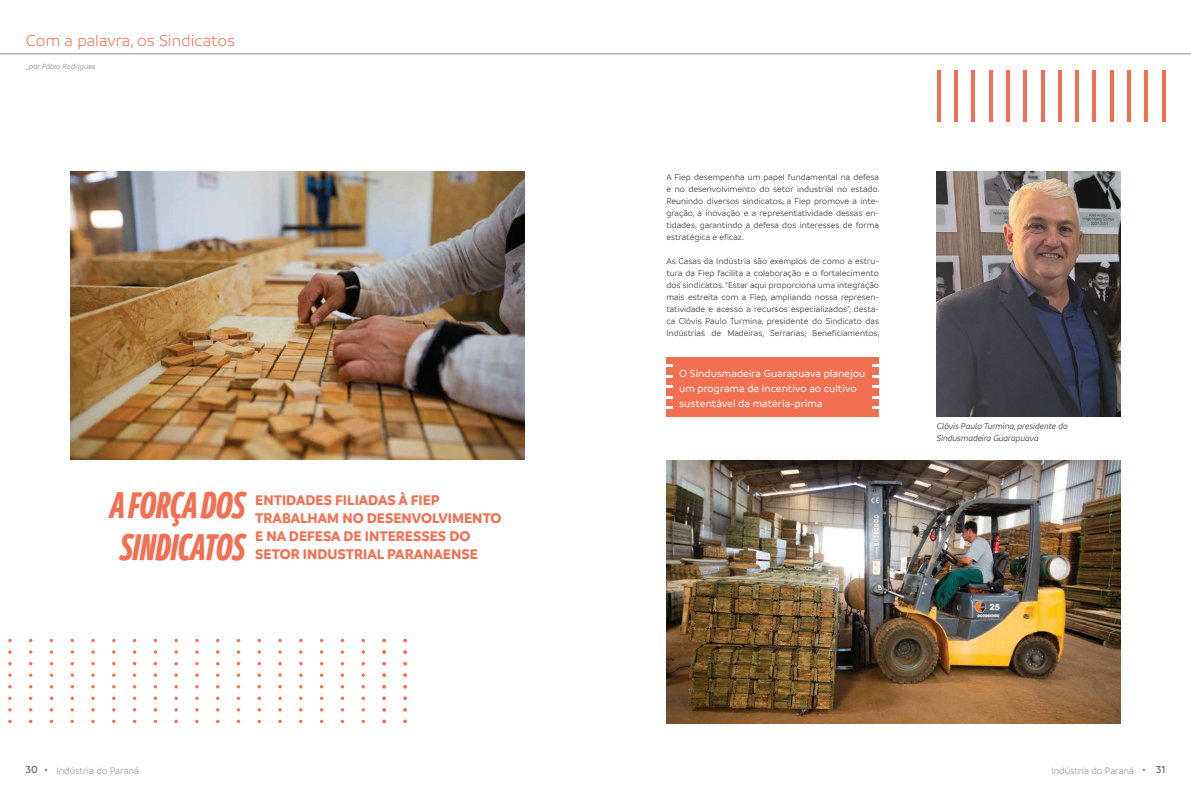
<style>
.page{position:relative;width:1191px;height:794px;background:#fff}
.page>*{position:absolute;margin:0;border:0;box-sizing:border-box;transform-origin:0 0}
.t1{font:40px/42px "Branding SF Cmp Black It";color:#f36f51}
.t2{font:300 17px "Branding SF";color:#f36f51}
.t3{font:700 15px/18px "Branding SF";color:#f36f51}
.t4{font:900 12px "Branding SF";color:#918e8e}
.t5{font:500 11px/15px "Branding SF";color:#fff}
.t6{font:600 11px "Branding SF";color:#777}
.t7{font:300 10px "Branding SF";letter-spacing:-.01em;color:#918e8e}
.t8{font:300 9px/12px "Branding SF";color:#231f20;text-align:justify}
.t9{font:italic 300 9px/12px "Branding SF";letter-spacing:-.01em;color:#231f20}
.t10{font:italic 300 8px "Branding SF";color:#777}
.s1{font-weight:600;font-size:11px;color:#777}
</style>
<div class="page">
<hr style="left:0;top:53px;width:1191px;height:1px;background:#918e8e">
<img style="left:71px;top:171px;width:453px;height:288px">
<img style="left:936px;top:171px;width:184px;height:246px">
<svg style="left:174px;top:639px;width:4px;height:3px"></svg>
<svg style="left:174px;top:673px;width:4px;height:4px"></svg>
<svg style="left:174px;top:650px;width:4px;height:4px"></svg>
<svg style="left:174px;top:685px;width:4px;height:3px"></svg>
<svg style="left:174px;top:662px;width:4px;height:3px"></svg>
<svg style="left:174px;top:696px;width:4px;height:4px"></svg>
<svg style="left:174px;top:719px;width:4px;height:4px"></svg>
<svg style="left:8px;top:639px;width:4px;height:3px"></svg>
<svg style="left:8px;top:673px;width:4px;height:4px"></svg>
<svg style="left:8px;top:650px;width:4px;height:4px"></svg>
<svg style="left:8px;top:685px;width:4px;height:3px"></svg>
<svg style="left:8px;top:708px;width:4px;height:3px"></svg>
<svg style="left:8px;top:662px;width:4px;height:3px"></svg>
<svg style="left:8px;top:696px;width:4px;height:4px"></svg>
<svg style="left:8px;top:719px;width:4px;height:4px"></svg>
<svg style="left:29px;top:673px;width:3px;height:4px"></svg>
<svg style="left:29px;top:650px;width:3px;height:4px"></svg>
<svg style="left:50px;top:673px;width:3px;height:4px"></svg>
<svg style="left:50px;top:650px;width:3px;height:4px"></svg>
<svg style="left:50px;top:696px;width:3px;height:4px"></svg>
<svg style="left:50px;top:719px;width:3px;height:4px"></svg>
<svg style="left:71px;top:673px;width:3px;height:4px"></svg>
<svg style="left:71px;top:650px;width:3px;height:4px"></svg>
<svg style="left:91px;top:639px;width:4px;height:3px"></svg>
<svg style="left:91px;top:673px;width:4px;height:4px"></svg>
<svg style="left:91px;top:650px;width:4px;height:4px"></svg>
<svg style="left:91px;top:685px;width:4px;height:3px"></svg>
<svg style="left:91px;top:708px;width:4px;height:3px"></svg>
<svg style="left:91px;top:662px;width:4px;height:3px"></svg>
<svg style="left:91px;top:696px;width:4px;height:4px"></svg>
<svg style="left:91px;top:719px;width:4px;height:4px"></svg>
<svg style="left:112px;top:639px;width:4px;height:3px"></svg>
<svg style="left:112px;top:673px;width:4px;height:4px"></svg>
<svg style="left:112px;top:650px;width:4px;height:4px"></svg>
<svg style="left:112px;top:685px;width:4px;height:3px"></svg>
<svg style="left:112px;top:662px;width:4px;height:3px"></svg>
<svg style="left:112px;top:696px;width:4px;height:4px"></svg>
<svg style="left:112px;top:719px;width:4px;height:4px"></svg>
<svg style="left:133px;top:673px;width:3px;height:4px"></svg>
<svg style="left:133px;top:650px;width:3px;height:4px"></svg>
<svg style="left:133px;top:696px;width:3px;height:4px"></svg>
<svg style="left:195px;top:639px;width:4px;height:3px"></svg>
<svg style="left:195px;top:673px;width:4px;height:4px"></svg>
<svg style="left:195px;top:650px;width:4px;height:4px"></svg>
<svg style="left:195px;top:685px;width:4px;height:3px"></svg>
<svg style="left:195px;top:708px;width:4px;height:3px"></svg>
<svg style="left:195px;top:662px;width:4px;height:3px"></svg>
<svg style="left:195px;top:696px;width:4px;height:4px"></svg>
<svg style="left:195px;top:719px;width:4px;height:4px"></svg>
<svg style="left:216px;top:673px;width:3px;height:4px"></svg>
<svg style="left:216px;top:650px;width:3px;height:4px"></svg>
<svg style="left:237px;top:673px;width:3px;height:4px"></svg>
<svg style="left:237px;top:650px;width:3px;height:4px"></svg>
<svg style="left:237px;top:696px;width:3px;height:4px"></svg>
<svg style="left:237px;top:719px;width:3px;height:4px"></svg>
<svg style="left:257px;top:639px;width:4px;height:3px"></svg>
<svg style="left:257px;top:673px;width:4px;height:4px"></svg>
<svg style="left:257px;top:650px;width:4px;height:4px"></svg>
<svg style="left:257px;top:662px;width:4px;height:3px"></svg>
<svg style="left:257px;top:696px;width:4px;height:4px"></svg>
<svg style="left:257px;top:719px;width:4px;height:4px"></svg>
<svg style="left:278px;top:639px;width:4px;height:3px"></svg>
<svg style="left:278px;top:673px;width:4px;height:4px"></svg>
<svg style="left:278px;top:650px;width:4px;height:4px"></svg>
<svg style="left:278px;top:685px;width:4px;height:3px"></svg>
<svg style="left:278px;top:708px;width:4px;height:3px"></svg>
<svg style="left:278px;top:662px;width:4px;height:3px"></svg>
<svg style="left:278px;top:696px;width:4px;height:4px"></svg>
<svg style="left:278px;top:719px;width:4px;height:4px"></svg>
<svg style="left:299px;top:650px;width:3px;height:4px"></svg>
<svg style="left:320px;top:673px;width:3px;height:4px"></svg>
<svg style="left:320px;top:650px;width:3px;height:4px"></svg>
<svg style="left:320px;top:696px;width:3px;height:4px"></svg>
<svg style="left:341px;top:673px;width:3px;height:4px"></svg>
<svg style="left:341px;top:650px;width:3px;height:4px"></svg>
<svg style="left:341px;top:696px;width:3px;height:4px"></svg>
<svg style="left:361px;top:639px;width:4px;height:3px"></svg>
<svg style="left:361px;top:673px;width:4px;height:4px"></svg>
<svg style="left:361px;top:650px;width:4px;height:4px"></svg>
<svg style="left:361px;top:662px;width:4px;height:3px"></svg>
<svg style="left:361px;top:696px;width:4px;height:4px"></svg>
<svg style="left:361px;top:719px;width:4px;height:4px"></svg>
<svg style="left:382px;top:639px;width:4px;height:3px"></svg>
<svg style="left:382px;top:673px;width:4px;height:4px"></svg>
<svg style="left:382px;top:650px;width:4px;height:4px"></svg>
<svg style="left:382px;top:685px;width:4px;height:3px"></svg>
<svg style="left:382px;top:708px;width:4px;height:3px"></svg>
<svg style="left:382px;top:662px;width:4px;height:3px"></svg>
<svg style="left:382px;top:696px;width:4px;height:4px"></svg>
<svg style="left:382px;top:719px;width:4px;height:4px"></svg>
<svg style="left:403px;top:639px;width:4px;height:3px"></svg>
<svg style="left:403px;top:673px;width:4px;height:4px"></svg>
<svg style="left:403px;top:650px;width:4px;height:4px"></svg>
<svg style="left:403px;top:685px;width:4px;height:3px"></svg>
<svg style="left:403px;top:708px;width:4px;height:3px"></svg>
<svg style="left:403px;top:662px;width:4px;height:3px"></svg>
<svg style="left:403px;top:696px;width:4px;height:4px"></svg>
<svg style="left:403px;top:719px;width:4px;height:4px"></svg>
<svg style="left:154px;top:673px;width:3px;height:4px"></svg>
<svg style="left:154px;top:650px;width:3px;height:4px"></svg>
<svg style="left:154px;top:696px;width:3px;height:4px"></svg>
<hr style="left:1144px;top:71px;width:4px;height:51px;background:#f36f51">
<hr style="left:1075px;top:71px;width:4px;height:51px;background:#f36f51">
<hr style="left:1006px;top:71px;width:3px;height:51px;background:#f36f51">
<hr style="left:1110px;top:71px;width:3px;height:51px;background:#f36f51">
<svg style="left:1041px;top:71px;width:3px;height:51px"></svg>
<hr style="left:971px;top:71px;width:4px;height:51px;background:#f36f51">
<hr style="left:1127px;top:71px;width:3px;height:51px;background:#f36f51">
<hr style="left:1058px;top:71px;width:3px;height:51px;background:#f36f51">
<svg style="left:937px;top:71px;width:3px;height:51px"></svg>
<svg style="left:989px;top:71px;width:3px;height:51px"></svg>
<svg style="left:1162px;top:71px;width:3px;height:51px"></svg>
<hr style="left:1092px;top:71px;width:4px;height:51px;background:#f36f51">
<hr style="left:1023px;top:71px;width:4px;height:51px;background:#f36f51">
<hr style="left:954px;top:71px;width:3px;height:51px;background:#f36f51">
<div style="left:666px;top:358px;width:213px;height:59px;background:#f36f51"></div>
<svg style="left:666px;top:406px;width:6px;height:2px"></svg>
<svg style="left:666px;top:385px;width:6px;height:3px"></svg>
<svg style="left:666px;top:365px;width:6px;height:2px"></svg>
<svg style="left:666px;top:396px;width:6px;height:2px"></svg>
<svg style="left:666px;top:375px;width:6px;height:2px"></svg>
<svg style="left:873px;top:406px;width:6px;height:2px"></svg>
<svg style="left:873px;top:385px;width:6px;height:3px"></svg>
<svg style="left:873px;top:365px;width:6px;height:2px"></svg>
<svg style="left:873px;top:396px;width:6px;height:2px"></svg>
<svg style="left:873px;top:375px;width:6px;height:2px"></svg>
<img style="left:666px;top:461px;width:454px;height:262px">
<p class="t2" style="left:26px;top:32px;width:211px">Com a palavra, os Sindicatos</p>
<p class="t10" style="left:26px;top:62px;width:71px">_por Fábio Rodrigues</p>
<p class="t1" style="left:110px;top:484px;width:137px">A FORÇA DOS<br>SINDICATOS</p>
<p class="t3" style="left:255px;top:491px;width:248px">ENTIDADES FILIADAS À FIEP<br>TRABALHAM NO DESENVOLVIMENTO<br>E NA DEFESA DE INTERESSES DO<br>SETOR INDUSTRIAL PARANAENSE</p>
<p class="t8" style="left:666px;top:171px;width:215px">A Fiep desempenha um papel fundamental na defesa e no desenvolvimento do setor industrial no estado.<br>Reunindo diversos sindicatos, a Fiep promove a inte&shy;gração, a inovação e a representatividade dessas en&shy;tidades, garantindo a defesa dos interesses de forma estratégica e eficaz.</p>
<p class="t8" style="left:666px;top:255px;width:215px">As Casas da Indústria são exemplos de como a estru&shy;tura da Fiep facilita a colaboração e o fortalecimento dos sindicatos. “Estar aqui proporciona uma integração mais estreita com a Fiep, ampliando nossa represen&shy;tatividade e acesso a recursos especializados”, desta&shy;ca Clóvis Paulo Turmina, presidente do Sindicato das Indústrias de Madeiras, Serrarias, Beneficiamentos,</p>
<p class="t5" style="left:679px;top:365px;width:187px">O Sindusmadeira Guarapuava planejou um programa de incentivo ao cultivo sustentável da matéria-prima</p>
<p class="t9" style="left:936px;top:420px;width:132px">Clóvis Paulo Turmina, presidente do<br>Sindusmadeira Guarapuava</p>
<p class="t7" style="left:26px;top:766px;width:115px"><span class="s1">30</span> <sup>.</sup> Indústria do Paraná</p>
<p class="t7" style="left:1051px;top:766px;width:84px">Indústria do Paraná</p>
<p class="t6" style="left:1155px;top:763px;width:11px">31</p>
<h3 class="t4" style="left:1142px;top:760px;width:5px">.</h3>
</div>
